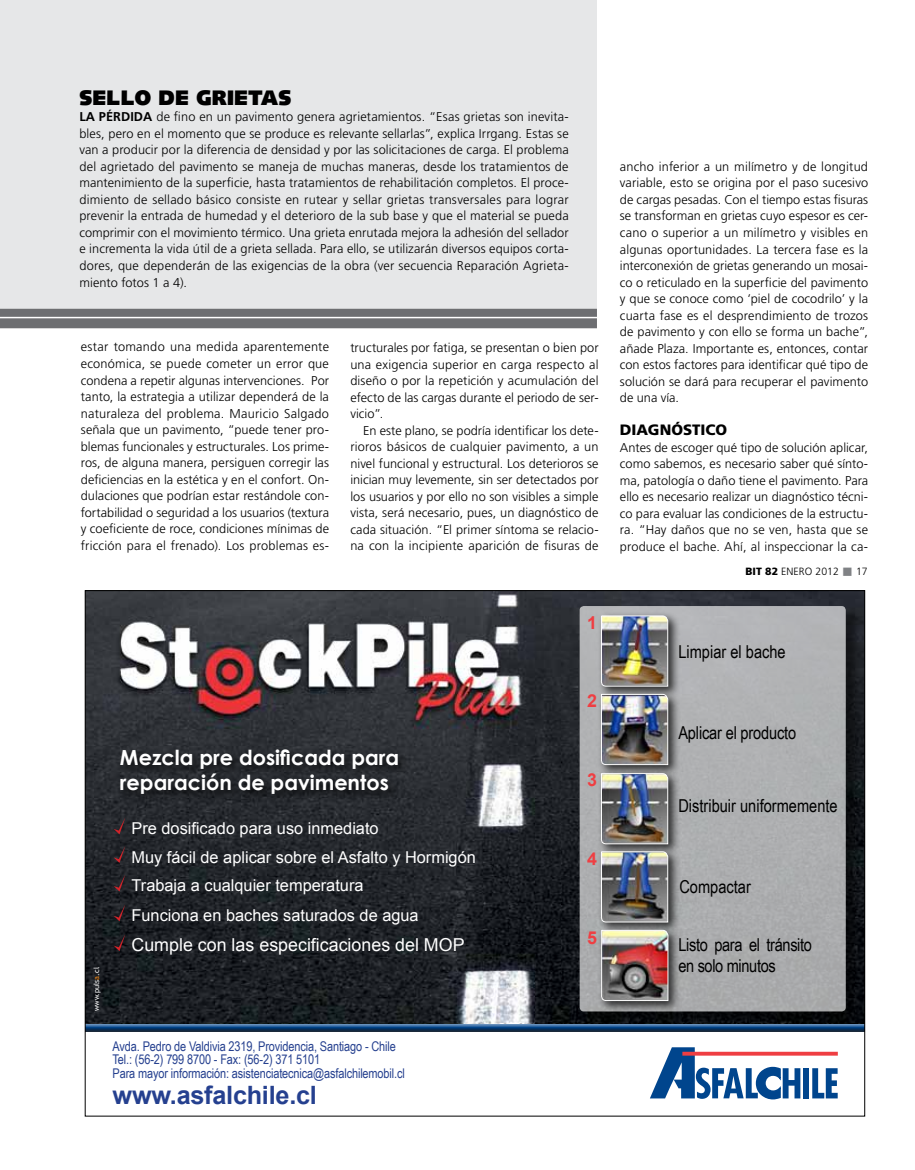
<style>
.page{position:relative;width:915px;height:1170px;background:#fff}
.page>*{position:absolute;margin:0;border:0;box-sizing:border-box;transform-origin:0 0}
.t1{font:700 25.2px "Arial";letter-spacing:-.01em;color:#25408f}
.t2{font:900 21px "Syntax";letter-spacing:.005em;color:#000}
.t3{font:700 20.85px/24.9px "Century Gothic";color:#fff}
.t4{font:17.85px "Arial Narrow";color:#000}
.t5{font:17.85px "Arial";color:#fff}
.t6{font:17.85px/21.5px "Arial Narrow";letter-spacing:-.02em;color:#000}
.t7{font:700 17.85px "Arial";color:#ef3e42}
.t8{font:16.35px/29px "Arial";color:#fff}
.t9{font:900 15px "Frutiger";color:#000}
.t10{font:13.35px/13.4px "Arial Narrow";letter-spacing:-.01em;color:#25408f}
.t11{font:300 12.75px/16.5px "Frutiger";letter-spacing:.01em;color:#000;text-align:justify}
.t12{font:300 10.5px "Frutiger";letter-spacing:.005em;color:#000}
.t13{font:7.5px "Trebuchet MS";color:#fff}
.s1{font-weight:700}
.s2{color:#f78f1e}
.s3{font-weight:900}
.s4{color:#808285}
</style>
<div class="page">
<div style="left:0;top:0;width:596px;height:322px;background:#e6e7e8"></div>
<div style="left:0;top:309px;width:596px;height:19px;background:#6d6e71"></div>
<hr style="left:0;top:317px;width:601px;height:1px;background:#fff">
<img style="left:87px;top:592px;width:775px;height:429px">
<div style="left:580px;top:606px;width:282px;height:422px;background:#000;opacity:.75"></div>
<div style="left:579px;top:606px;width:266px;height:405px;background:#aeb0b1;border-radius:4px"></div>
<svg style="left:114px;top:817px;width:11px;height:17px"></svg>
<svg style="left:114px;top:846px;width:11px;height:16px"></svg>
<svg style="left:114px;top:874px;width:11px;height:17px"></svg>
<svg style="left:114px;top:904px;width:11px;height:17px"></svg>
<svg style="left:114px;top:934px;width:11px;height:17px"></svg>
<div style="left:597px;top:611px;width:83px;height:87px;background:#000;opacity:.75"></div>
<img style="left:600px;top:615px;width:68px;height:71px">
<div style="left:597px;top:690px;width:83px;height:87px;background:#000;opacity:.75"></div>
<img style="left:600px;top:693px;width:68px;height:72px">
<div style="left:597px;top:769px;width:83px;height:87px;background:#000;opacity:.75"></div>
<img style="left:600px;top:772px;width:68px;height:72px">
<div style="left:597px;top:847px;width:83px;height:87px;background:#000;opacity:.75"></div>
<img style="left:600px;top:851px;width:68px;height:71px">
<div style="left:597px;top:925px;width:83px;height:88px;background:#000;opacity:.75"></div>
<img style="left:600px;top:929px;width:68px;height:72px">
<div style="left:117px;top:745px;width:293px;height:60px;background:#000;opacity:.75"></div>
<div style="left:85px;top:1021px;width:779px;height:9px;background:#fff;opacity:.75"></div>
<div style="left:85px;top:1022px;width:779px;height:10px;background:#000;opacity:.75"></div>
<svg style="left:650px;top:1047px;width:150px;height:53px"></svg>
<div style="left:803px;top:1068px;width:6px;height:30px;background:#00458d"></div>
<svg style="left:812px;top:1068px;width:25px;height:30px"></svg>
<svg style="left:682px;top:1051px;width:155px;height:4px"></svg>
<h2 class="t2" style="left:79px;top:85px;width:213px">SELLO DE GRIETAS</h2>
<p class="t11" style="left:79px;top:109px;width:490px"><span class="s1">LA PÉRDIDA</span> de fino en un pavimento genera agrietamientos. “Esas grietas son inevita&shy;bles, pero en el momento que se produce es relevante sellarlas”, explica Irrgang. Estas se van a producir por la diferencia de densidad y por las solicitaciones de carga. El problema del agrietado del pavimento se maneja de muchas maneras, desde los tratamientos de mantenimiento de la superficie, hasta tratamientos de rehabilitación completos. El proce&shy;dimiento de sellado básico consiste en rutear y sellar grietas transversales para lograr prevenir la entrada de humedad y el deterioro de la sub base y que el material se pueda comprimir con el movimiento térmico. Una grieta enrutada mejora la adhesión del sellador e incrementa la vida útil de a grieta sellada. Para ello, se utilizarán diversos equipos corta&shy;dores, que dependerán de las exigencias de la obra (ver secuencia Reparación Agrieta&shy;miento fotos 1 a 4).</p>
<p class="t11" style="left:81px;top:339px;width:250px">estar tomando una medida aparentemente económica, se puede cometer un error que condena a repetir algunas intervenciones. Por tanto, la estrategia a utilizar dependerá de la naturaleza del problema. Mauricio Salgado señala que un pavimento, “puede tener pro&shy;blemas funcionales y estructurales. Los prime&shy;ros, de alguna manera, persiguen corregir las deficiencias en la estética y en el confort. On&shy;dulaciones que podrían estar restándole con&shy;fortabilidad o seguridad a los usuarios (textura y coeficiente de roce, condiciones mínimas de fricción para el frenado). Los problemas es-</p>
<p class="t11" style="left:350px;top:339px;width:250px">tructurales por fatiga, se presentan o bien por una exigencia superior en carga respecto al diseño o por la repetición y acumulación del efecto de las cargas durante el periodo de ser&shy;vicio”.</p>
<p class="t11" style="left:350px;top:422px;width:250px;text-indent:13px">En este plano, se podría identificar los dete&shy;rioros básicos de cualquier pavimento, a un nivel funcional y estructural. Los deterioros se inician muy levemente, sin ser detectados por los usuarios y por ello no son visibles a simple vista, será necesario, pues, un diagnóstico de cada situación. “El primer síntoma se relacio&shy;na con la incipiente aparición de fisuras de</p>
<h3 class="t7" style="left:587px;top:610px;width:11px">1</h3>
<p class="t13" style="left:92px;top:1011px;width:46px;rotate:-90deg">www.puls<span class="s2">a</span>.cl</p>
<h3 class="t3" style="left:120px;top:743px;width:281px">Mezcla pre dosificada para reparación de pavimentos</h3>
<p class="t8" style="left:131px;top:814px;width:346px">Pre dosificado para uso inmediato<br>Muy fácil de aplicar sobre el Asfalto y Hormigón Trabaja a cualquier temperatura<br>Funciona en baches saturados de agua</p>
<h3 class="t5" style="left:131px;top:933px;width:334px">Cumple con las especificaciones del MOP</h3>
<p class="t10" style="left:113px;top:1039px;width:293px">Avda. Pedro de Valdivia 2319, Providencia, Santiago - Chile<br>Tel.: (56-2) 799 8700 - Fax: (56-2) 371 5101<br>Para mayor información: asistenciatecnica@asfalchilemobil.cl</p>
<h1 class="t1" style="left:113px;top:1078px;width:206px">www.asfalchile.cl</h1>
<h3 class="t7" style="left:587px;top:689px;width:11px">2</h3>
<h3 class="t7" style="left:587px;top:768px;width:11px">3</h3>
<h3 class="t7" style="left:587px;top:847px;width:11px">4</h3>
<h3 class="t7" style="left:587px;top:926px;width:11px">5</h3>
<p class="t11" style="left:619px;top:158px;width:250px">ancho inferior a un milímetro y de longitud variable, esto se origina por el paso sucesivo de cargas pesadas. Con el tiempo estas fisuras se transforman en grietas cuyo espesor es cer&shy;cano o superior a un milímetro y visibles en algunas oportunidades. La tercera fase es la interconexión de grietas generando un mosai&shy;co o reticulado en la superficie del pavimento y que se conoce como ‘piel de cocodrilo’ y la cuarta fase es el desprendimiento de trozos de pavimento y con ello se forma un bache”, añade Plaza. Importante es, entonces, contar con estos factores para identificar qué tipo de solución se dará para recuperar el pavimento de una vía.</p>
<p class="t9" style="left:619px;top:421px;width:109px">DIAGNÓSTI CO</p>
<p class="t11" style="left:619px;top:439px;width:250px">Antes de escoger qué tipo de solución aplicar, como sabemos, es necesario saber qué sínto&shy;ma, patología o daño tiene el pavimento. Para ello es necesario realizar un diagnóstico técni&shy;co para evaluar las condiciones de la estructu&shy;ra. “Hay daños que no se ven, hasta que se produce el bache. Ahí, al inspeccionar la ca-</p>
<p class="t12" style="left:745px;top:566px;width:124px"><span class="s3">BIT 82</span> enero 2012 <span class="s4">■</span> 17</p>
<h3 class="t4" style="left:678px;top:638px;width:109px">Limpiar el bache</h3>
<h3 class="t4" style="left:678px;top:719px;width:119px">Aplicar el producto</h3>
<h3 class="t4" style="left:678px;top:792px;width:161px">Distribuir uniformemente</h3>
<h3 class="t4" style="left:679px;top:873px;width:73px">Compactar</h3>
<h3 class="t6" style="left:678px;top:933px;width:135px">Listo para el tránsito en solo minutos</h3>
</div>
